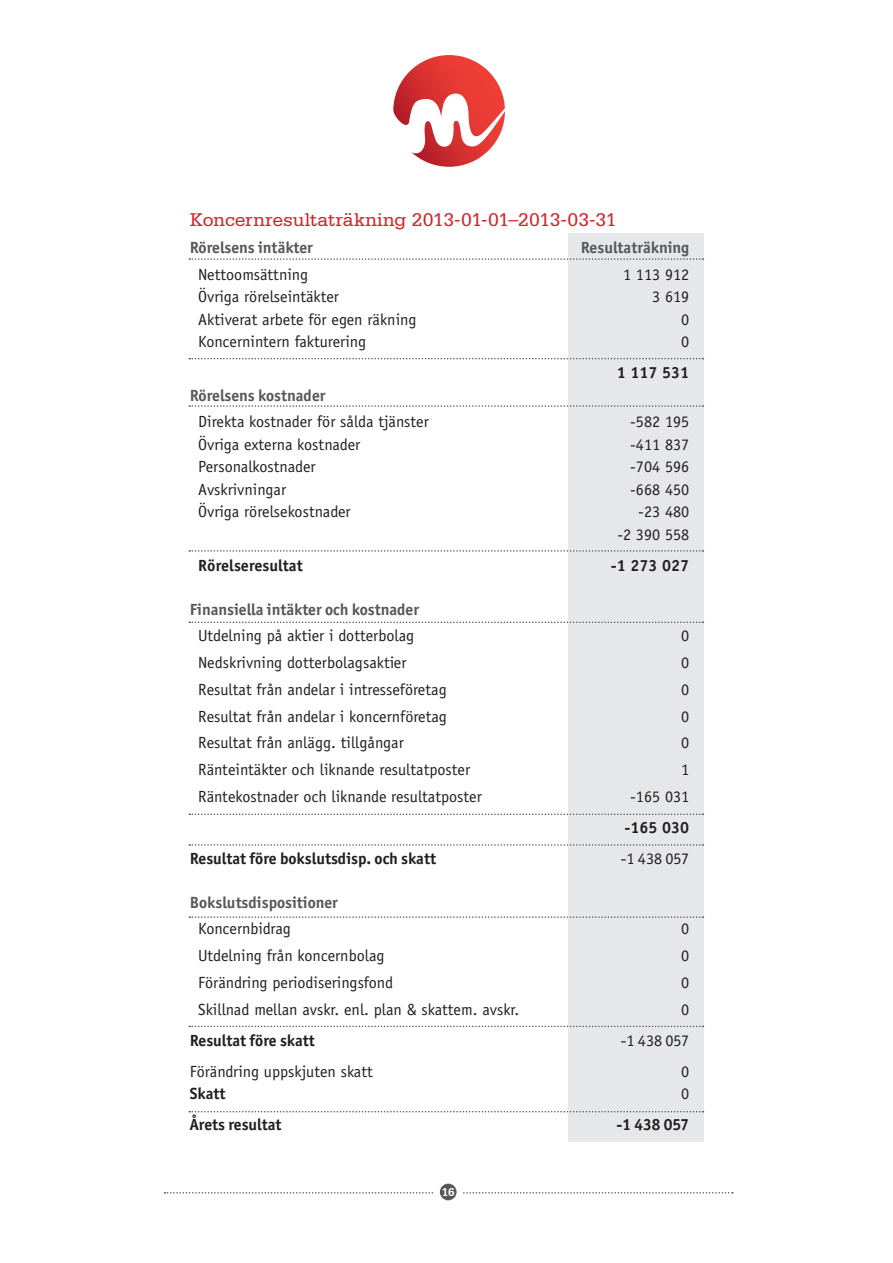
<style>
.page{position:relative;width:893px;height:1263px;background:#fff}
.page>*{position:absolute;margin:0;border:0;box-sizing:border-box;transform-origin:0 0}
.t1{font:19.5px "Serifa Std";letter-spacing:-.005em;color:#d1232a}
.t2{font:16.2px "Officina Sans";color:#231f20}
.t3{font:700 16.2px "Officina San ITC";color:#57585a}
.t4{font:700 16.2px "Officina San ITC";color:#231f20}
.t5{font:700 16.2px "Officina Sans";color:#231f20}
.t6{font:16.2px "Officina San ITC";color:#231f20}
.t7{font:700 12px "Serifa BT";color:#fff}
</style>
<div class="page">
<div style="left:568px;top:233px;width:135px;height:908px;background:#e6e7e9"></div>
<svg style="left:189px;top:258px;width:514px;height:2px"></svg>
<svg style="left:189px;top:405px;width:514px;height:2px"></svg>
<svg style="left:189px;top:621px;width:514px;height:2px"></svg>
<svg style="left:164px;top:1192px;width:569px;height:1px"></svg>
<div style="left:434px;top:1179px;width:29px;height:29px;background:#fff;border-radius:50%"></div>
<div style="left:440px;top:1183px;width:17px;height:17px;background:#57585a;border-radius:50%"></div>
<svg style="left:393px;top:55px;width:112px;height:112px;background:#df3835"></svg>
<svg style="left:393px;top:88px;width:112px;height:69px"></svg>
<svg style="left:189px;top:916px;width:514px;height:2px"></svg>
<svg style="left:189px;top:358px;width:514px;height:1px"></svg>
<svg style="left:189px;top:550px;width:514px;height:2px"></svg>
<svg style="left:189px;top:813px;width:514px;height:2px"></svg>
<svg style="left:189px;top:1026px;width:514px;height:1px"></svg>
<svg style="left:189px;top:844px;width:514px;height:2px"></svg>
<svg style="left:189px;top:1111px;width:514px;height:1px"></svg>
<p class="t1" style="left:190px;top:209px;width:428px">Koncernresultaträkning 2013-01-01–2013-03-31</p>
<p class="t3" style="left:190px;top:237px;width:125px">Rörelsens intäkter</p>
<p class="t3" style="left:581px;top:237px;width:110px">Resultaträkning</p>
<p class="t2" style="left:198px;top:265px;width:111px">Nettoomsättning</p>
<p class="t2" style="left:623px;top:265px;width:68px">1 113 912</p>
<p class="t2" style="left:198px;top:287px;width:142px">Övriga rörelseintäkter</p>
<p class="t2" style="left:652px;top:287px;width:39px">3 619</p>
<p class="t2" style="left:198px;top:310px;width:220px">Aktiverat arbete för egen räkning</p>
<p class="t2" style="left:681px;top:310px;width:10px">0</p>
<p class="t2" style="left:198px;top:332px;width:169px">Koncernintern fakturering</p>
<p class="t2" style="left:681px;top:332px;width:10px">0</p>
<p class="t5" style="left:617px;top:362px;width:74px">1 117 531</p>
<p class="t3" style="left:190px;top:385px;width:137px">Rörelsens kostnader</p>
<p class="t2" style="left:198px;top:412px;width:232px">Direkta kostnader för sålda tjänster</p>
<p class="t2" style="left:630px;top:412px;width:61px">-582 195</p>
<p class="t2" style="left:198px;top:435px;width:164px">Övriga externa kostnader</p>
<p class="t2" style="left:630px;top:435px;width:61px">-411 837</p>
<p class="t2" style="left:198px;top:457px;width:119px">Personalkostnader</p>
<p class="t2" style="left:630px;top:457px;width:61px">-704 596</p>
<p class="t2" style="left:198px;top:480px;width:89px">Avskrivningar</p>
<p class="t2" style="left:630px;top:480px;width:61px">-668 450</p>
<p class="t2" style="left:198px;top:502px;width:154px">Övriga rörelsekostnader</p>
<p class="t2" style="left:638px;top:502px;width:52px">-23 480</p>
<p class="t2" style="left:617px;top:525px;width:73px">-2 390 558</p>
<p class="t5" style="left:198px;top:555px;width:106px">Rörelseresultat</p>
<p class="t5" style="left:611px;top:555px;width:80px">-1 273 027</p>
<p class="t3" style="left:190px;top:599px;width:231px">Finansiella intäkter och kostnader</p>
<p class="t2" style="left:198px;top:626px;width:218px">Utdelning på aktier i dotterbolag</p>
<p class="t2" style="left:681px;top:626px;width:10px">0</p>
<p class="t2" style="left:198px;top:653px;width:210px">Nedskrivning dotterbolagsaktier</p>
<p class="t2" style="left:681px;top:653px;width:10px">0</p>
<p class="t2" style="left:198px;top:680px;width:250px">Resultat från andelar i intresseföretag</p>
<p class="t2" style="left:681px;top:680px;width:10px">0</p>
<p class="t2" style="left:198px;top:707px;width:250px">Resultat från andelar i koncernföretag</p>
<p class="t2" style="left:681px;top:707px;width:10px">0</p>
<p class="t2" style="left:198px;top:733px;width:207px">Resultat från anlägg. tillgångar</p>
<p class="t2" style="left:681px;top:733px;width:10px">0</p>
<p class="t2" style="left:198px;top:760px;width:273px">Ränteintäkter och liknande resultatposter</p>
<p class="t2" style="left:681px;top:760px;width:10px">1</p>
<p class="t2" style="left:198px;top:787px;width:285px">Räntekostnader och liknande resultatposter</p>
<p class="t2" style="left:630px;top:787px;width:61px">-165 031</p>
<p class="t5" style="left:624px;top:817px;width:66px">-165 030</p>
<p class="t4" style="left:190px;top:848px;width:248px">Resultat före bokslutsdisp. och skatt</p>
<p class="t6" style="left:621px;top:849px;width:70px">-1 438 057</p>
<p class="t3" style="left:190px;top:892px;width:150px">Bokslutsdispositioner</p>
<p class="t2" style="left:198px;top:919px;width:94px">Koncernbidrag</p>
<p class="t2" style="left:681px;top:919px;width:10px">0</p>
<p class="t2" style="left:198px;top:946px;width:188px">Utdelning från koncernbolag</p>
<p class="t2" style="left:681px;top:946px;width:10px">0</p>
<p class="t2" style="left:198px;top:973px;width:196px">Förändring periodiseringsfond</p>
<p class="t2" style="left:681px;top:973px;width:10px">0</p>
<p class="t2" style="left:198px;top:1000px;width:322px">Skillnad mellan avskr. enl. plan &amp; skattem. avskr.</p>
<p class="t2" style="left:681px;top:1000px;width:10px">0</p>
<p class="t4" style="left:190px;top:1030px;width:127px">Resultat före skatt</p>
<p class="t6" style="left:621px;top:1031px;width:70px">-1 438 057</p>
<p class="t2" style="left:190px;top:1062px;width:185px">Förändring uppskjuten skatt</p>
<p class="t2" style="left:681px;top:1062px;width:10px">0</p>
<p class="t4" style="left:190px;top:1084px;width:37px">Skatt</p>
<p class="t6" style="left:681px;top:1084px;width:10px">0</p>
<p class="t4" style="left:190px;top:1115px;width:93px">Årets resultat</p>
<p class="t4" style="left:616px;top:1115px;width:74px">-1 438 057</p>
<p class="t7" style="left:442px;top:1184px;width:14px">16</p>
</div>
